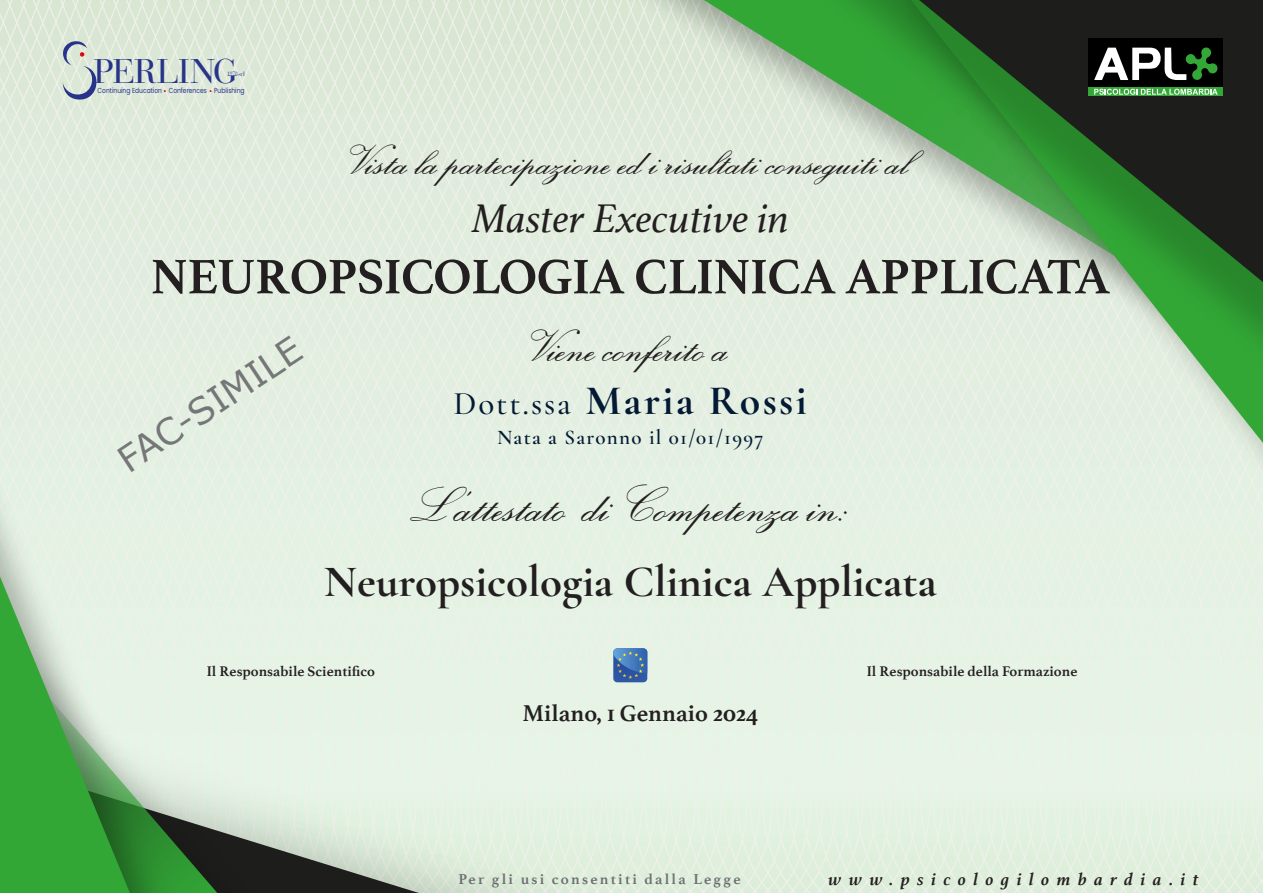
<style>
.page{position:relative;width:1263px;height:893px;background:#fff}
.page>*{position:absolute;margin:0;border:0;box-sizing:border-box;transform-origin:0 0}
.t1{font:700 51px "Athelas";letter-spacing:-.01em;color:#231f20}
.t2{font:48.75px "Exmouth";color:#231f20}
.t3{font:700 45px "Cormorant Garamond";color:#231f20}
.t4{font:45px "Exmouth";color:#231f20}
.t5{font:42px "Exmouth";color:#231f20}
.t6{font:700 42px "Cormorant Garamond";letter-spacing:.06em;color:#031934}
.t7{font:italic 42px "Athelas";color:#231f20}
.t8{font:36px "Verdana";color:#69696c}
.t9{font:34.05px "Bauer Bodoni Std";letter-spacing:-.04em;color:#28348a}
.t10{font:700 24px "Athelas";color:#231f20}
.t11{font:600 21px "Cormorant Garamond";letter-spacing:.06em;color:#031934}
.t12{font:italic 700 18px "Athelas";letter-spacing:.42em;color:#231f20}
.t13{font:700 15px "Athelas";letter-spacing:.15em;color:#6c6d70}
.t14{font:700 14.7px "Athelas";color:#231f20}
.t15{font:7.2px "Poppins";color:#28348a;scale:.82 1}
.t16{font:4.95px "Bauer Bodoni Std";color:#28348a}
.s1{font-size:6.15px}
.s2{font-weight:500;font-size:33px}
</style>
<div class="page">
<svg style="left:0;top:0;width:646px;height:603px;background:#e1ecde"></svg>
<img style="left:400px;top:603px;width:426px;height:290px">
<svg style="left:400px;top:764px;width:19px;height:129px;background:#dae7d8"></svg>
<img style="left:515px;top:0;width:131px;height:491px">
<img style="left:826px;top:804px;width:437px;height:89px">
<img style="left:256px;top:439px;width:144px;height:454px">
<img style="left:646px;top:0;width:617px;height:804px">
<svg style="left:919px;top:0;width:344px;height:282px;background:#476c46"></svg>
<img style="left:0;top:329px;width:256px;height:564px">
<svg style="left:0;top:576px;width:130px;height:317px;background:#74bc76"></svg>
<svg style="left:613px;top:648px;width:34px;height:34px"></svg>
<div style="left:1089px;top:38px;width:134px;height:49px;background:#000"></div>
<svg style="left:1089px;top:87px;width:134px;height:9px"></svg>
<svg style="left:1094px;top:48px;width:123px;height:32px"></svg>
<svg style="left:1094px;top:89px;width:124px;height:6px"></svg>
<svg style="left:63px;top:39px;width:40px;height:63px;background:#c3cdcc"></svg>
<h3 class="t9" style="left:94px;top:51px;width:146px">PERLING</h3>
<p class="t16" style="left:227px;top:70px;width:19px">1978<span class="s1">srl</span></p>
<p class="t15" style="left:98px;top:86px;width:181px">Continuing Education Conferences Publishing</p>
<h3 class="t5" style="left:347px;top:136px;width:567px">Vista la partecipazione ed i risultati conseguiti al</h3>
<h3 class="t7" style="left:471px;top:185px;width:319px">Master Executive in</h3>
<h1 class="t1" style="left:151px;top:235px;width:961px">NEUROPSICOLOGIA CLINICA APPLICATA</h1>
<h3 class="t4" style="left:528px;top:319px;width:206px">Viene conferito a</h3>
<h3 class="t8" style="left:109px;top:443px;width:213px;rotate:-33deg">FAC-SIMILE</h3>
<h3 class="t6" style="left:454px;top:374px;width:355px"><span class="s2">Dott.ssa</span> Maria Rossi</h3>
<h3 class="t11" style="left:497px;top:424px;width:268px">Nata a Saronno il 01/01/1997</h3>
<h2 class="t2" style="left:406px;top:476px;width:449px">L’attestato di Competenza in:</h2>
<h3 class="t3" style="left:324px;top:554px;width:614px">Neuropsicologia Clinica Applicata</h3>
<p class="t14" style="left:207px;top:659px;width:170px">Il Responsabile Scientifico</p>
<p class="t14" style="left:867px;top:659px;width:212px">Il Responsabile della Formazione</p>
<h3 class="t10" style="left:522px;top:694px;width:238px">Milano, 1 Gennaio 2024</h3>
<p class="t13" style="left:458px;top:867px;width:284px">Per gli usi consentiti dalla Legge</p>
<p class="t12" style="left:828px;top:865px;width:372px">www.psicologilombardia.it</p>
</div>
